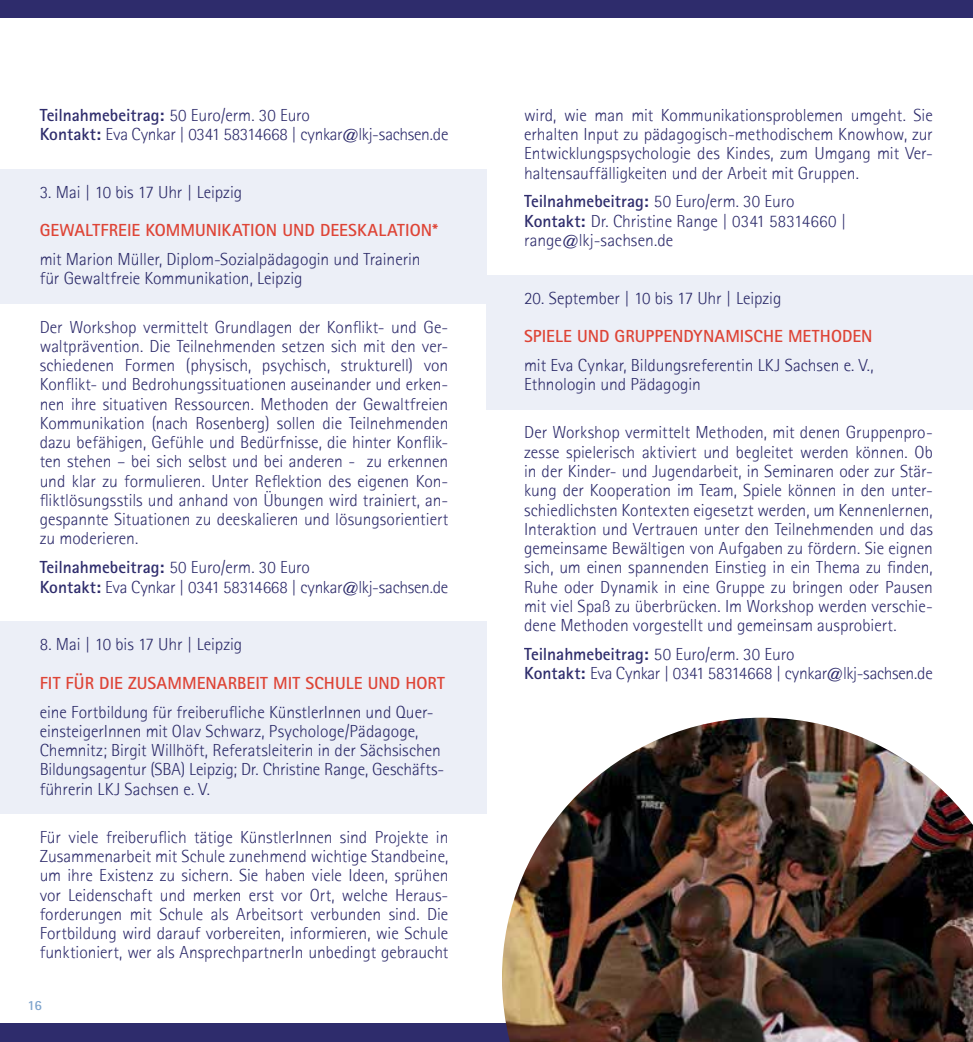
<style>
.page{position:relative;width:973px;height:1042px;background:#fff}
.page>*{position:absolute;margin:0;border:0;box-sizing:border-box;transform-origin:0 0}
.t1{font:300 17.5px/19.2px "Rotis Sans Serif";letter-spacing:-.005em;color:#2e2c6c;text-align:justify}
.t2{font:700 17.5px "Rotis Sans Serif Std";letter-spacing:-.01em;color:#2e2c6c}
.t3{font:700 17.5px "Rotis Sans Serif Std";color:#f04938}
.t4{font:700 14px "Rotis Sans Serif Std";color:#7da3cc}
.s1{font-family:"Rotis Sans Serif";font-weight:300}
.s2{font-family:"Rotis Sans Serif Std";font-weight:700}
</style>
<div class="page">
<div style="left:0;top:1023px;width:972px;height:19px;background:#2e2c6c"></div>
<div style="left:0;top:0;width:972px;height:17px;background:#2e2c6c"></div>
<div style="left:0;top:169px;width:486px;height:135px;background:#eceff7"></div>
<div style="left:486px;top:275px;width:486px;height:135px;background:#eceff7"></div>
<div style="left:0;top:621px;width:486px;height:193px;background:#eceff7"></div>
<img style="left:502px;top:718px;width:470px;height:324px">
<p class="t2" style="left:40px;top:104px;width:272px">TEILNAHMEBEITRAG: <span class="s1">50 Euro/erm. 30 Euro</span></p>
<p class="t1" style="left:40px;top:124px;width:410px"><span class="s2">KONTAKT:</span> Eva Cynkar | 0341 58314668 | cynkar@lkj-sachsen.de</p>
<p class="t1" style="left:40px;top:182px;width:204px">3. Mai | 10 bis 17 Uhr | Leipzig</p>
<p class="t3" style="left:40px;top:219px;width:400px">GEWALTFREIE KOMMUNIKATION UND DEESKALATION*</p>
<p class="t1" style="left:40px;top:250px;width:382px">mit Marion Müller, Diplom-Sozialpädagogin und Trainerin für Gewaltfreie Kommunikation, Leipzig</p>
<p class="t1" style="left:40px;top:317px;width:410px">Der Workshop vermittelt Grundlagen der Konflikt- und Ge&shy;waltprävention. Die Teilnehmenden setzen sich mit den ver&shy;schiedenen Formen (physisch, psychisch, strukturell) von Konflikt- und Bedrohungssituationen auseinander und erken&shy;nen ihre situativen Ressourcen. Methoden der Gewaltfreien Kommunikation (nach Rosenberg) sollen die Teilnehmenden dazu befähigen, Gefühle und Bedürfnisse, die hinter Konflik&shy;ten stehen – bei sich selbst und bei anderen - zu erkennen und klar zu formulieren. Unter Reflektion des eigenen Kon&shy;fliktlösungsstils und anhand von Übungen wird trainiert, an&shy;gespannte Situationen zu deeskalieren und lösungsorientiert zu moderieren.</p>
<p class="t2" style="left:40px;top:556px;width:272px">TEILNAHMEBEITRAG: <span class="s1">50 Euro/erm. 30 Euro</span></p>
<p class="t1" style="left:40px;top:577px;width:410px"><span class="s2">KONTAKT:</span> Eva Cynkar | 0341 58314668 | cynkar@lkj-sachsen.de</p>
<p class="t1" style="left:40px;top:635px;width:204px">8. Mai | 10 bis 17 Uhr | Leipzig</p>
<p class="t3" style="left:40px;top:672px;width:405px">FIT FÜR DIE ZUSAMMENARBEIT MIT SCHULE UND HORT</p>
<p class="t1" style="left:40px;top:702px;width:406px;text-align:left">eine Fortbildung für freiberufliche KünstlerInnen und Quer&shy;einsteigerInnen mit Olav Schwarz, Psychologe/Pädagoge, Chemnitz; Birgit Willhöft, Referatsleiterin in der Sächsischen Bildungsagentur (SBA) Leipzig; Dr. Christine Range, Geschäfts&shy;führerin LKJ Sachsen e. V.</p>
<p class="t1" style="left:40px;top:827px;width:410px">Für viele freiberuflich tätige KünstlerInnen sind Projekte in Zusammenarbeit mit Schule zunehmend wichtige Standbeine, um ihre Existenz zu sichern. Sie haben viele Ideen, sprühen vor Leidenschaft und merken erst vor Ort, welche Heraus&shy;forderungen mit Schule als Arbeitsort verbunden sind. Die Fortbildung wird darauf vorbereiten, informieren, wie Schule funktioniert, wer als AnsprechpartnerIn unbedingt gebraucht</p>
<p class="t4" style="left:27px;top:996px;width:16px">16</p>
<p class="t1" style="left:524px;top:105px;width:410px">wird, wie man mit Kommunikationsproblemen umgeht. Sie erhalten Input zu pädagogisch-methodischem Knowhow, zur Entwicklungspsychologie des Kindes, zum Umgang mit Ver&shy;haltensauffälligkeiten und der Arbeit mit Gruppen.</p>
<p class="t2" style="left:524px;top:190px;width:272px">TEILNAHMEBEITRAG: <span class="s1">50 Euro/erm. 30 Euro</span></p>
<p class="t1" style="left:524px;top:211px;width:324px"><span class="s2">KONTAKT:</span> Dr. Christine Range | 0341 58314660 | range@lkj-sachsen.de</p>
<p class="t1" style="left:524px;top:288px;width:259px">20. September | 10 bis 17 Uhr |⁄Leipzig</p>
<p class="t3" style="left:524px;top:325px;width:350px">SPIELE UND GRUPPENDYNAMISCHE METHODEN</p>
<p class="t1" style="left:524px;top:355px;width:351px">mit Eva Cynkar, Bildungsreferentin LKJ Sachsen e. V.,<br>Ethnologin und Pädagogin</p>
<p class="t1" style="left:524px;top:423px;width:410px">Der Workshop vermittelt Methoden, mit denen Gruppenpro&shy;zesse spielerisch aktiviert und begleitet werden können. Ob in der Kinder- und Jugendarbeit, in Seminaren oder zur Stär&shy;kung der Kooperation im Team, Spiele können in den unter&shy;schiedlichsten Kontexten eigesetzt werden, um Kennenlernen, Interaktion und Vertrauen unter den Teilnehmenden und das gemeinsame Bewältigen von Aufgaben zu fördern. Sie eignen sich, um einen spannenden Einstieg in ein Thema zu finden, Ruhe oder Dynamik in eine Gruppe zu bringen oder Pausen mit viel Spaß zu überbrücken. Im Workshop werden verschie&shy;dene Methoden vorgestellt und gemeinsam ausprobiert.</p>
<p class="t2" style="left:524px;top:643px;width:272px">TEILNAHMEBEITRAG: <span class="s1">50 Euro/erm. 30 Euro</span></p>
<p class="t1" style="left:524px;top:663px;width:410px"><span class="s2">KONTAKT:</span> Eva Cynkar | 0341 58314668 | cynkar@lkj-sachsen.de</p>
</div>
